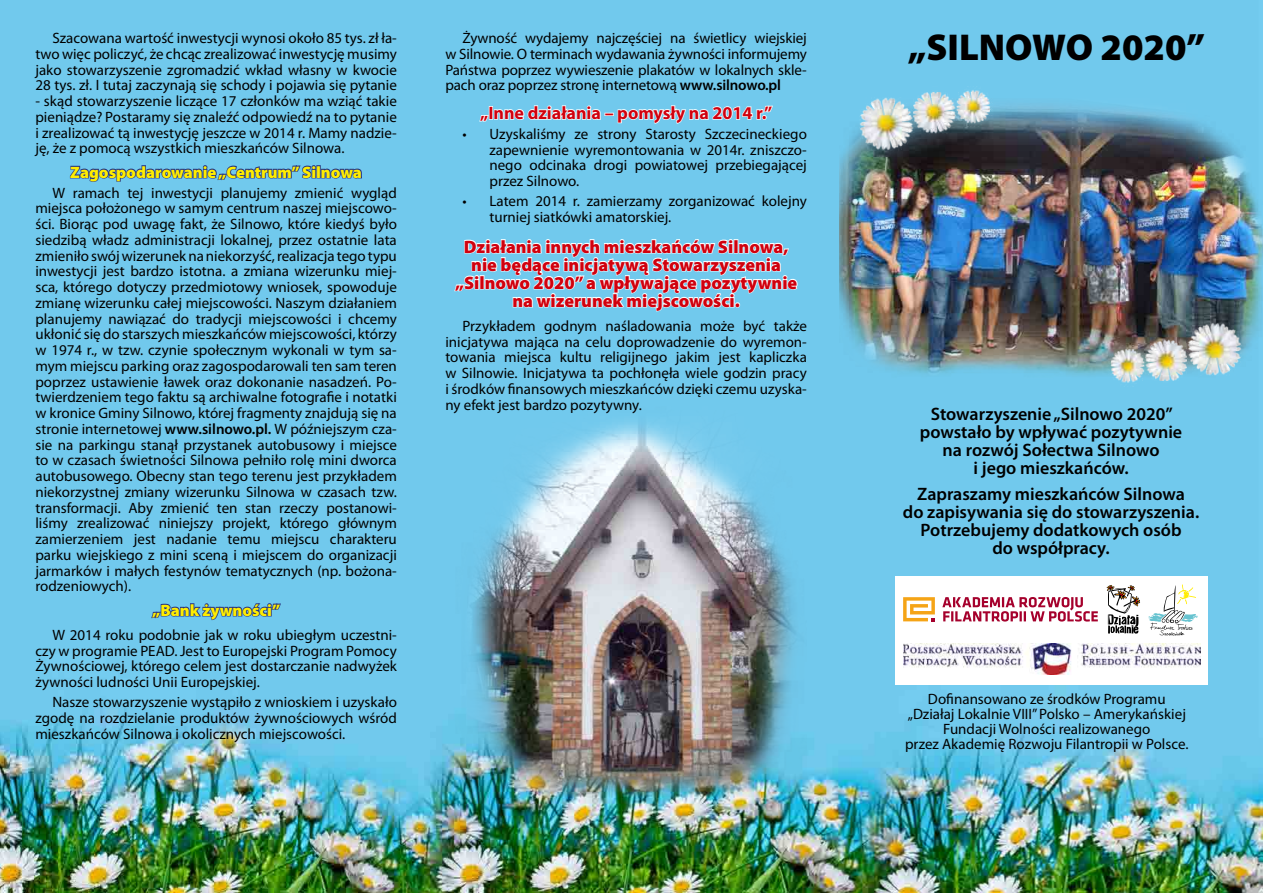
<style>
.page{position:relative;width:1263px;height:893px;background:#fff}
.page>*{position:absolute;margin:0;border:0;box-sizing:border-box;transform-origin:0 0}
.t1{font:900 37.5px "Myriad Pro";color:#000}
.t2{font:600 18px/18px "Myriad Pro";color:#000;text-align:center}
.t3{font:900 18px/18px "Myriad Pro";color:#d1010e;text-align:center}
.t4{font:700 18px "Myriad Pro";color:#d1010e}
.t5{font:900 16.5px "Myriad Pro";color:#ffed00}
.t6{font:15px/15.8px "Myriad Pro";color:#000;text-align:justify}
.s1{font-weight:600}
</style>
<div class="page">
<img style="left:0;top:0;width:1263px;height:893px">
<svg style="left:69px;top:145px;width:294px;height:65px;background:#68b9e2"></svg>
<svg style="left:150px;top:583px;width:132px;height:60px;background:#68b8e1"></svg>
<img style="left:839px;top:99px;width:424px;height:294px">
<div style="left:895px;top:576px;width:312px;height:109px;background:#fff"></div>
<img style="left:903px;top:643px;width:297px;height:31px">
<svg style="left:942px;top:597px;width:156px;height:25px"></svg>
<svg style="left:903px;top:597px;width:32px;height:24px"></svg>
<svg style="left:1107px;top:585px;width:33px;height:49px"></svg>
<svg style="left:1148px;top:584px;width:50px;height:52px"></svg>
<img style="left:1184px;top:317px;width:63px;height:64px">
<img style="left:1143px;top:335px;width:50px;height:51px">
<img style="left:854px;top:91px;width:62px;height:64px">
<img style="left:908px;top:86px;width:50px;height:51px">
<img style="left:952px;top:86px;width:41px;height:41px">
<img style="left:1108px;top:346px;width:40px;height:40px">
<img style="left:445px;top:406px;width:362px;height:390px">
<svg style="left:478px;top:81px;width:296px;height:77px;background:#7dcdee"></svg>
<svg style="left:453px;top:220px;width:345px;height:119px;background:#8ed4f0"></svg>
<p class="t6" style="left:35px;top:30px;width:363px;text-indent:17px">Szacowana wartość inwestycji wynosi około 85 tys. zł ła&shy;two więc policzyć, że chcąc zrealizować inwestycję musimy jako stowarzyszenie zgromadzić wkład własny w kwocie 28 tys. zł. I tutaj zaczynają się schody i pojawia się pytanie</p>
<p class="t6" style="left:35px;top:93px;width:363px">- skąd stowarzyszenie liczące 17 członków ma wziąć takie pieniądze? Postaramy się znaleźć odpowiedź na to pytanie i zrealizować tą inwestycję jeszcze w 2014 r. Mamy nadzie&shy;ję, że z pomocą wszystkich mieszkańców Silnowa.</p>
<p class="t5" style="left:70px;top:161px;width:293px">Zagospodarowanie „Centrum” Silnowa</p>
<p class="t6" style="left:35px;top:185px;width:363px;text-indent:17px">W ramach tej inwestycji planujemy zmienić wygląd miejsca położonego w samym centrum naszej miejscowo&shy;ści. Biorąc pod uwagę fakt, że Silnowo, które kiedyś było siedzibą władz administracji lokalnej, przez ostatnie lata zmieniło swój wizerunek na niekorzyść, realizacja tego typu inwestycji jest bardzo istotna. a zmiana wizerunku miej&shy;sca, którego dotyczy przedmiotowy wniosek, spowoduje zmianę wizerunku całej miejscowości. Naszym działaniem planujemy nawiązać do tradycji miejscowości i chcemy ukłonić się do starszych mieszkańców miejscowości, którzy w 1974 r., w tzw. czynie społecznym wykonali w tym sa&shy;mym miejscu parking oraz zagospodarowali ten sam teren poprzez ustawienie ławek oraz dokonanie nasadzeń. Po&shy;twierdzeniem tego faktu są archiwalne fotografie i notatki w kronice Gminy Silnowo, której fragmenty znajdują się na stronie internetowej <span class="s1">www.silnowo.pl.</span> W późniejszym cza&shy;sie na parkingu stanął przystanek autobusowy i miejsce to w czasach świetności Silnowa pełniło rolę mini dworca autobusowego. Obecny stan tego terenu jest przykładem niekorzystnej zmiany wizerunku Silnowa w czasach tzw. transformacji. Aby zmienić ten stan rzeczy postanowi&shy;liśmy zrealizować niniejszy projekt, którego głównym zamierzeniem jest nadanie temu miejscu charakteru parku wiejskiego z mini sceną i miejscem do organizacji jarmarków i małych festynów tematycznych (np. bożona&shy;rodzeniowych).</p>
<p class="t5" style="left:152px;top:599px;width:130px">„Bank żywności”</p>
<p class="t6" style="left:35px;top:627px;width:363px;text-indent:17px">W 2014 roku podobnie jak w roku ubiegłym uczestni&shy;czy w programie PEAD. Jest to Europejski Program Pomocy Żywnościowej, którego celem jest dostarczanie nadwyżek żywności ludności Unii Europejskiej.</p>
<p class="t6" style="left:35px;top:694px;width:363px;text-indent:17px">Nasze stowarzyszenie wystąpiło z wnioskiem i uzyskało zgodę na rozdzielanie produktów żywnościowych wśród mieszkańców Silnowa i okolicznych miejscowości.</p>
<p class="t6" style="left:445px;top:30px;width:363px;text-indent:17px">Żywność wydajemy najczęściej na świetlicy wiejskiej w Silnowie. O terminach wydawania żywności informujemy Państwa poprzez wywieszenie plakatów w lokalnych skle&shy;pach oraz poprzez stronę internetową <span class="s1">www.silnowo.pl</span></p>
<p class="t4" style="left:480px;top:101px;width:294px">„Inne działania – pomysły na 2014 r.”</p>
<p class="t6" style="left:489px;top:126px;width:319px;text-indent:-27px">• Uzyskaliśmy ze strony Starosty Szczecineckiego zapewnienie wyremontowania w 2014r. zniszczo&shy;nego odcinaka drogi powiatowej przebiegającej przez Silnowo.</p>
<p class="t6" style="left:489px;top:193px;width:319px;text-indent:-27px">• Latem 2014 r. zamierzamy zorganizować kolejny turniej siatkówki amatorskiej.</p>
<p class="t3" style="left:455px;top:237px;width:344px">Działania innych mieszkańców Silnowa, nie będące inicjatywą Stowarzyszenia „Silnowo 2020” a wpływające pozytywnie na wizerunek miejscowości.</p>
<p class="t6" style="left:445px;top:318px;width:363px;text-indent:17px">Przykładem godnym naśladowania może być także inicjatywa mająca na celu doprowadzenie do wyremon&shy;towania miejsca kultu religijnego jakim jest kapliczka w Silnowie. Inicjatywa ta pochłonęła wiele godzin pracy i środków finansowych mieszkańców dzięki czemu uzyska&shy;ny efekt jest bardzo pozytywny.</p>
<p class="t1" style="left:908px;top:22px;width:299px">„SILNOWO 2020”</p>
<p class="t2" style="left:920px;top:404px;width:264px">Stowarzyszenie „Silnowo 2020” powstało by wpływać pozytywnie na rozwój Sołectwa Silnowo<br>i jego mieszkańców.</p>
<p class="t2" style="left:903px;top:485px;width:298px">Zapraszamy mieszkańców Silnowa<br>do zapisywania się do stowarzyszenia.<br>Potrzebujemy dodatkowych osób<br>do współpracy.</p>
<p class="t6" style="left:928px;top:691px;width:239px">Dofinansowano ze środków Programu</p>
<p class="t6" style="left:908px;top:706px;width:280px">„Działaj Lokalnie VIII” Polsko – Amerykańskiej</p>
<p class="t6" style="left:943px;top:721px;width:209px">Fundacji Wolności realizowanego</p>
<p class="t6" style="left:905px;top:736px;width:285px">przez Akademię Rozwoju Filantropii w Polsce.</p>
</div>
